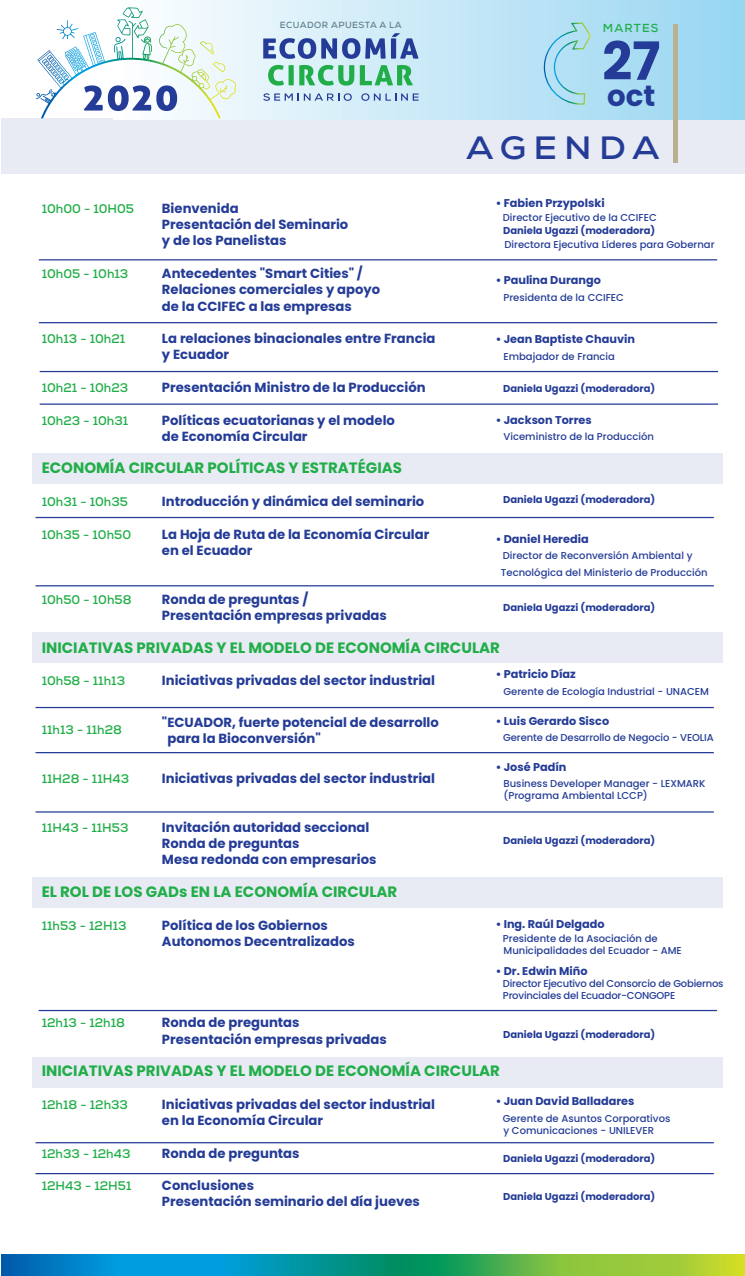
<style>
.page{position:relative;width:745px;height:1276px;background:#fff}
.page>*{position:absolute;margin:0;border:0;box-sizing:border-box;transform-origin:0 0}
.t1{font:700 52.62px "Poppins";color:#243c97}
.t2{font:700 32.25px "Nexa";letter-spacing:.2em;color:#243c97;scale:1.11 1}
.t3{font:700 29.25px "Poppins";color:#243c97}
.t4{font:700 15px "Poppins";color:#21ae49}
.t5{font:700 13.25px/16.2px "Poppins";color:#243c97}
.t6{font:700 12.5px "Nexa";color:#21ae49}
.t7{font:700 11.62px "Nexa";letter-spacing:.1em;color:#21ae49}
.t8{font:700 11.25px "Poppins";color:#243c97}
.t9{font:500 10px/12px "Poppins";color:#243c97}
.t10{font:700 10px "Poppins";color:#243c97}
.t11{font:500 10px/12px "Poppins";letter-spacing:-.02em;color:#243c97}
.t12{font:700 8.88px "Nexa";letter-spacing:.05em;color:#63818f}
.s1{font-weight:700}
</style>
<div class="page">
<div style="left:32px;top:633px;width:690px;height:30px;background:#e9ebf4"></div>
<div style="left:32px;top:453px;width:690px;height:30px;background:#e9ebf4"></div>
<div style="left:2px;top:119px;width:742px;height:55px;background:#e9ebf4"></div>
<div style="left:32px;top:877px;width:690px;height:30px;background:#e9ebf4"></div>
<div style="left:32px;top:1057px;width:690px;height:30px;background:#e9ebf4"></div>
<div style="left:113px;top:0;width:631px;height:119px;background:linear-gradient(to right,#fefefd,#97d5f1)"></div>
<svg style="left:542px;top:22px;width:49px;height:83px;background:#a8daeb"></svg>
<hr style="left:673px;top:24px;width:4px;height:138px;background:#b8b08e">
<svg style="left:263px;top:93px;width:88px;height:8px"></svg>
<svg style="left:361px;top:93px;width:57px;height:8px"></svg>
<svg style="left:263px;top:33px;width:155px;height:26px;background:#8ca4d0"></svg>
<svg style="left:268px;top:65px;width:25px;height:21px"></svg>
<svg style="left:299px;top:65px;width:114px;height:21px;background:#7dcea2"></svg>
<svg style="left:36px;top:7px;width:200px;height:104px"></svg>
<svg style="left:2px;top:1254px;width:742px;height:22px;background:#34a383"></svg>
<hr style="left:39px;top:259px;width:677px;height:1px;background:#243c97">
<hr style="left:39px;top:322px;width:677px;height:1px;background:#243c97">
<hr style="left:40px;top:371px;width:677px;height:1px;background:#243c97">
<hr style="left:40px;top:403px;width:677px;height:2px;background:#243c97">
<hr style="left:35px;top:517px;width:678px;height:1px;background:#243c97">
<hr style="left:35px;top:585px;width:678px;height:1px;background:#243c97">
<hr style="left:35px;top:707px;width:678px;height:1px;background:#243c97">
<hr style="left:35px;top:752px;width:678px;height:1px;background:#243c97">
<hr style="left:35px;top:811px;width:678px;height:1px;background:#243c97">
<hr style="left:39px;top:1010px;width:677px;height:1px;background:#243c97">
<hr style="left:35px;top:1142px;width:678px;height:1px;background:#243c97">
<hr style="left:35px;top:1173px;width:678px;height:1px;background:#243c97">
<p class="t12" style="left:279px;top:19px;width:123px">ECUADOR APUESTA A LA</p>
<p class="t7" style="left:602px;top:20px;width:57px">MARTES</p>
<p class="t1" style="left:601px;top:31px;width:60px">27</p>
<p class="t3" style="left:606px;top:78px;width:50px">oct</p>
<p class="t2" style="left:465px;top:127px;width:176px">AGENDA</p>
<p class="t8" style="left:495px;top:197px;width:110px">• Fabien Przypolski</p>
<p class="t9" style="left:502px;top:211px;width:213px;line-height:13.5px">Director Ejecutivo de la CCIFEC<br><span class="s1">Daniela Ugazzi (moderadora)<br></span>Directora Ejecutiva Líderes para Gobernar</p>
<p class="t8" style="left:495px;top:274px;width:107px">• Paulina Durango</p>
<p class="t9" style="left:503px;top:291px;width:122px">Presidenta de la CCIFEC</p>
<p class="t8" style="left:495px;top:333px;width:141px">• Jean Baptiste Chauvin</p>
<p class="t9" style="left:503px;top:350px;width:113px">Embajador de Francia</p>
<p class="t10" style="left:502px;top:382px;width:154px">Daniela Ugazzi (moderadora)</p>
<p class="t8" style="left:495px;top:413px;width:97px">• Jackson Torres</p>
<p class="t9" style="left:503px;top:431px;width:152px">Viceministro de la Producción</p>
<p class="t6" style="left:42px;top:200px;width:94px">10h00 - 10H05</p>
<p class="t5" style="left:162px;top:200px;width:188px">Bienvenida<br>Presentación del Seminario y de los Panelistas</p>
<p class="t6" style="left:42px;top:266px;width:88px">10h05 - 10h13</p>
<p class="t5" style="left:162px;top:265px;width:220px">Antecedentes "Smart Cities" /<br>Relaciones comerciales y apoyo de la CCIFEC a las empresas</p>
<p class="t6" style="left:42px;top:331px;width:85px">10h13 - 10h21</p>
<p class="t5" style="left:162px;top:330px;width:275px">La relaciones binacionales entre Francia y Ecuador</p>
<p class="t6" style="left:42px;top:380px;width:88px">10h21 - 10h23</p>
<p class="t5" style="left:162px;top:379px;width:265px">Presentación Ministro de la Producción</p>
<p class="t6" style="left:42px;top:412px;width:88px">10h23 - 10h31</p>
<p class="t5" style="left:162px;top:412px;width:234px">Políticas ecuatorianas y el modelo de Economía Circular</p>
<p class="t4" style="left:42px;top:459px;width:361px">ECONOMÍA CIRCULAR POLÍTICAS Y ESTRATÉGIAS</p>
<p class="t6" style="left:42px;top:494px;width:88px">10h31 - 10h35</p>
<p class="t5" style="left:162px;top:493px;width:264px">Introducción y dinámica del seminario</p>
<p class="t6" style="left:42px;top:526px;width:91px">10h35 - 10h50</p>
<p class="t5" style="left:162px;top:526px;width:269px">La Hoja de Ruta de la Economía Circular en el Ecuador</p>
<p class="t6" style="left:42px;top:591px;width:91px">10h50 - 10h58</p>
<p class="t5" style="left:162px;top:591px;width:226px">Ronda de preguntas /<br>Presentación empresas privadas</p>
<p class="t4" style="left:42px;top:638px;width:459px">INICIATIVAS PRIVADAS Y EL MODELO DE ECONOMÍA CIRCULAR</p>
<p class="t6" style="left:42px;top:673px;width:85px">10h58 - 11h13</p>
<p class="t5" style="left:162px;top:672px;width:274px">Iniciativas privadas del sector industrial</p>
<p class="t6" style="left:42px;top:721px;width:82px">11h13 - 11h28</p>
<p class="t5" style="left:167px;top:714px;width:273px;text-indent:-6px">"ECUADOR, fuerte potencial de desarrollo para la Bioconversión"</p>
<p class="t6" style="left:42px;top:770px;width:89px">11H28 - 11H43</p>
<p class="t5" style="left:162px;top:770px;width:274px">Iniciativas privadas del sector industrial</p>
<p class="t6" style="left:42px;top:819px;width:88px">11H43 - 11H53</p>
<p class="t5" style="left:162px;top:819px;width:216px">Invitación autoridad seccional<br>Ronda de preguntas<br>Mesa redonda con empresarios</p>
<p class="t4" style="left:42px;top:883px;width:357px">EL ROL DE LOS GADs EN LA ECONOMÍA CIRCULAR</p>
<p class="t6" style="left:42px;top:917px;width:86px">11h53 - 12H13</p>
<p class="t5" style="left:162px;top:917px;width:194px">Política de los Gobiernos<br>Autonomos Decentralizados</p>
<p class="t10" style="left:502px;top:493px;width:154px">Daniela Ugazzi (moderadora)</p>
<p class="t8" style="left:495px;top:532px;width:94px">• Daniel Heredia</p>
<p class="t9" style="left:500px;top:547px;width:208px;line-height:16.2px">Director de Reconversión Ambiental y<br>Tecnológica del Ministerio de Producción</p>
<p class="t10" style="left:502px;top:602px;width:154px">Daniela Ugazzi (moderadora)</p>
<p class="t8" style="left:495px;top:668px;width:82px">• Patricio Díaz</p>
<p class="t9" style="left:503px;top:685px;width:207px">Gerente de Ecología Industrial - UNACEM</p>
<p class="t8" style="left:495px;top:714px;width:115px">• Luis Gerardo Sisco</p>
<p class="t9" style="left:503px;top:731px;width:212px">Gerente de Desarrollo de Negocio - VEOLIA</p>
<p class="t8" style="left:495px;top:760px;width:72px">• José Padín</p>
<p class="t9" style="left:503px;top:778px;width:203px">Business Developer Manager - LEXMARK (Programa Ambiental LCCP)</p>
<p class="t10" style="left:502px;top:835px;width:154px">Daniela Ugazzi (moderadora)</p>
<p class="t8" style="left:495px;top:917px;width:110px">• Ing. Raúl Delgado</p>
<p class="t9" style="left:502px;top:932px;width:180px">Presidente de la Asociación de<br>Municipalidades del Ecuador - AME</p>
<p class="t8" style="left:495px;top:964px;width:93px">• Dr. Edwin Miño</p>
<p class="t11" style="left:502px;top:977px;width:222px">Director Ejecutivo del Consorcio de Gobiernos<br>Provinciales del Ecuador-CONGOPE</p>
<p class="t10" style="left:502px;top:1028px;width:154px">Daniela Ugazzi (moderadora)</p>
<p class="t6" style="left:42px;top:1015px;width:85px">12h13 - 12h18</p>
<p class="t5" style="left:162px;top:1014px;width:226px">Ronda de preguntas<br>Presentación empresas privadas</p>
<p class="t4" style="left:42px;top:1062px;width:459px">INICIATIVAS PRIVADAS Y EL MODELO DE ECONOMÍA CIRCULAR</p>
<p class="t6" style="left:42px;top:1096px;width:88px">12h18 - 12h33</p>
<p class="t5" style="left:162px;top:1096px;width:274px">Iniciativas privadas del sector industrial en la Economía Circular</p>
<p class="t6" style="left:42px;top:1145px;width:90px">12h33 - 12h43</p>
<p class="t5" style="left:162px;top:1144px;width:139px">Ronda de preguntas</p>
<p class="t6" style="left:42px;top:1177px;width:91px">12H43 - 12H51</p>
<p class="t5" style="left:162px;top:1177px;width:259px">Conclusiones<br>Presentación seminario del día jueves</p>
<p class="t8" style="left:495px;top:1094px;width:140px">• Juan David Balladares</p>
<p class="t9" style="left:502px;top:1112px;width:169px">Gerente de Asuntos Corporativos y Comunicaciones - UNILEVER</p>
<p class="t10" style="left:502px;top:1153px;width:154px">Daniela Ugazzi (moderadora)</p>
<p class="t10" style="left:502px;top:1190px;width:154px">Daniela Ugazzi (moderadora)</p>
</div>
